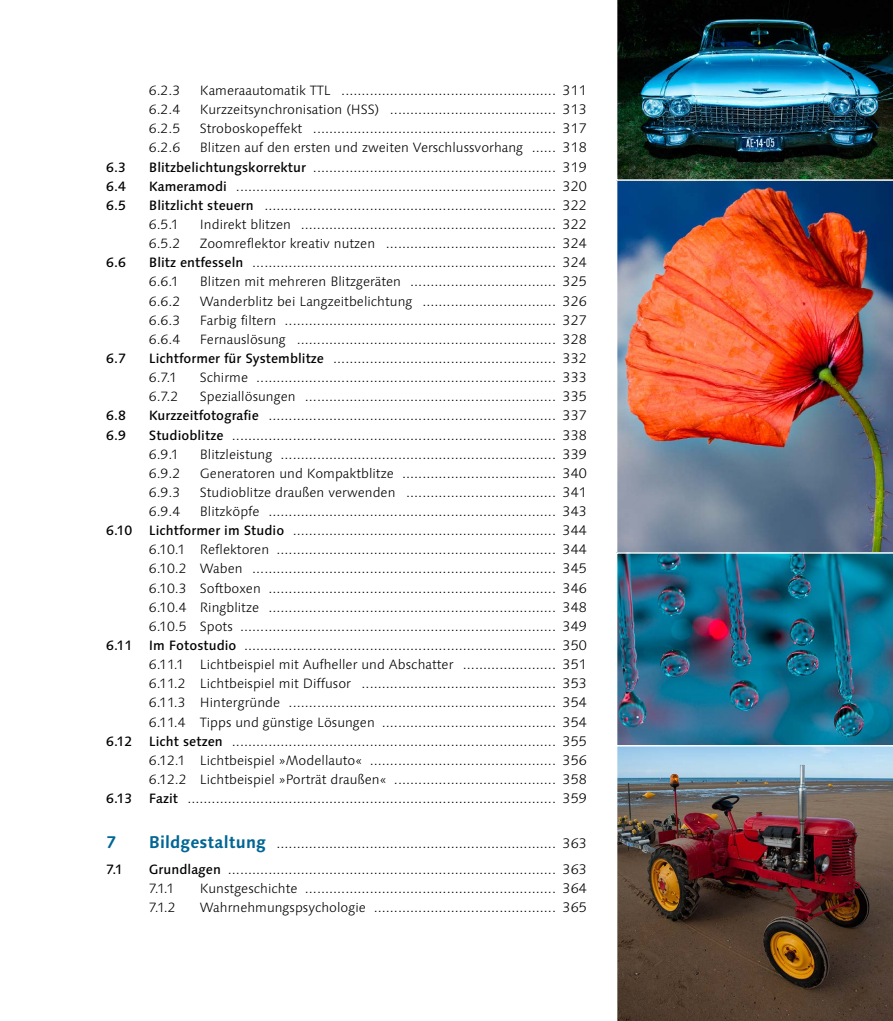
<style>
.page{position:relative;width:893px;height:1021px;background:#fff}
.page>*{position:absolute;margin:0;border:0;box-sizing:border-box;transform-origin:0 0}
.t1{font:700 16.8px "Linotype Syntax";color:#006694}
.t2{font:300 13.8px/19.2px "Linotype Syntax";color:#000;text-align:right}
.t3{font:300 13.5px "Linotype Syntax";color:#000}
.t4{font:500 13.5px "Linotype Syntax";color:#000}
.s1{font-size:13.5px}
.s2{font-size:13.8px}
.s3{font-weight:500;font-size:13.5px}
.s4{font-weight:700;font-size:16.8px;color:#006694}
</style>
<div class="page">
<img style="left:617px;top:746px;width:276px;height:274px">
<img style="left:617px;top:181px;width:276px;height:371px">
<img style="left:616px;top:0;width:277px;height:181px">
<img style="left:616px;top:552px;width:277px;height:194px">
<p class="t3" style="left:149px;top:84px;width:33px">6.2.3</p>
<p class="t2" style="left:200px;top:82px;width:388px"><span class="s1">Kameraautomatik TTL</span> ..................................................... 311</p>
<p class="t3" style="left:149px;top:103px;width:33px">6.2.4</p>
<p class="t2" style="left:200px;top:101px;width:388px"><span class="s1">Kurzzeitsynchronisation (HSS)</span> ......................................... 313</p>
<p class="t3" style="left:149px;top:122px;width:33px">6.2.5</p>
<p class="t2" style="left:200px;top:120px;width:388px"><span class="s1">Stroboskopeffekt</span> ............................................................ 317</p>
<p class="t3" style="left:149px;top:141px;width:33px">6.2.6</p>
<p class="t3" style="left:200px;top:141px;width:388px">Blitzen auf den ersten und zweiten Verschlussvorhang <span class="s2">...... 318</span></p>
<p class="t4" style="left:106px;top:161px;width:21px">6.3</p>
<p class="t2" style="left:149px;top:158px;width:439px"><span class="s3">Blitzbelichtungskorrektur</span> ............................................................ 319</p>
<p class="t4" style="left:106px;top:180px;width:21px">6.4</p>
<p class="t2" style="left:149px;top:177px;width:439px"><span class="s3">Kameramodi</span> ............................................................................... 320</p>
<p class="t4" style="left:106px;top:199px;width:21px">6.5</p>
<p class="t2" style="left:149px;top:196px;width:439px"><span class="s3">Blitzlicht steuern</span> ........................................................................ 322</p>
<p class="t3" style="left:149px;top:218px;width:31px">6.5.1</p>
<p class="t2" style="left:200px;top:215px;width:388px"><span class="s1">Indirekt blitzen</span> ............................................................... 322</p>
<p class="t3" style="left:149px;top:237px;width:33px">6.5.2</p>
<p class="t2" style="left:200px;top:235px;width:388px"><span class="s1">Zoomreflektor kreativ nutzen</span> .......................................... 324</p>
<p class="t4" style="left:106px;top:257px;width:21px">6.6</p>
<p class="t2" style="left:149px;top:254px;width:439px"><span class="s3">Blitz entfesseln</span> ........................................................................... 324</p>
<p class="t3" style="left:149px;top:275px;width:31px">6.6.1</p>
<p class="t2" style="left:200px;top:273px;width:388px"><span class="s1">Blitzen mit mehreren Blitzgeräten</span> .................................... 325</p>
<p class="t3" style="left:149px;top:294px;width:33px">6.6.2</p>
<p class="t2" style="left:200px;top:292px;width:388px"><span class="s1">Wanderblitz bei Langzeitbelichtung</span> ................................. 326</p>
<p class="t3" style="left:149px;top:313px;width:33px">6.6.3</p>
<p class="t2" style="left:200px;top:311px;width:388px"><span class="s1">Farbig filtern</span> ................................................................... 327</p>
<p class="t3" style="left:149px;top:333px;width:33px">6.6.4</p>
<p class="t2" style="left:200px;top:330px;width:388px"><span class="s1">Fernauslösung</span> ................................................................ 328</p>
<p class="t4" style="left:106px;top:352px;width:21px">6.7</p>
<p class="t2" style="left:149px;top:349px;width:439px"><span class="s3">Lichtformer für Systemblitze</span> ....................................................... 332</p>
<p class="t3" style="left:149px;top:371px;width:30px">6.7.1</p>
<p class="t2" style="left:200px;top:368px;width:388px"><span class="s1">Schirme</span> .......................................................................... 333</p>
<p class="t3" style="left:149px;top:390px;width:31px">6.7.2</p>
<p class="t2" style="left:200px;top:388px;width:388px"><span class="s1">Speziallösungen</span> .............................................................. 335</p>
<p class="t4" style="left:106px;top:410px;width:21px">6.8</p>
<p class="t2" style="left:149px;top:407px;width:439px"><span class="s3">Kurzzeitfotografie</span> ....................................................................... 337</p>
<p class="t4" style="left:106px;top:429px;width:21px">6.9</p>
<p class="t2" style="left:149px;top:426px;width:439px"><span class="s3">Studioblitze</span> ................................................................................ 338</p>
<p class="t3" style="left:149px;top:447px;width:31px">6.9.1</p>
<p class="t2" style="left:200px;top:445px;width:388px"><span class="s1">Blitzleistung</span> .................................................................... 339</p>
<p class="t3" style="left:149px;top:466px;width:33px">6.9.2</p>
<p class="t2" style="left:200px;top:464px;width:388px"><span class="s1">Generatoren und Kompaktblitze</span> ...................................... 340</p>
<p class="t3" style="left:149px;top:486px;width:33px">6.9.3</p>
<p class="t2" style="left:200px;top:483px;width:388px"><span class="s1">Studioblitze draußen verwenden</span> ..................................... 341</p>
<p class="t3" style="left:149px;top:505px;width:33px">6.9.4</p>
<p class="t2" style="left:106px;top:502px;width:482px"><span class="s1">Blitzköpfe</span> ....................................................................... 343<br><span class="s3">6.10 Lichtformer im Studio</span> ................................................................. 344<br><span class="s1">6.10.1 Reflektoren</span> ..................................................................... 344<br><span class="s1">6.10.2 Waben</span> ........................................................................... 345<br><span class="s1">6.10.3 Softboxen</span> ....................................................................... 346<br><span class="s1">6.10.4 Ringblitze</span> ....................................................................... 348<br><span class="s1">6.10.5 Spots</span> .............................................................................. 349<br><span class="s3">6.11 Im Fotostudio</span> ............................................................................. 350</p>
<p class="t3" style="left:149px;top:658px;width:439px">6.11.1 Lichtbeispiel mit Aufheller und Abschatter <span class="s2">....................... 351</span></p>
<p class="t2" style="left:106px;top:674px;width:482px"><span class="s1">6.11.2 Lichtbeispiel mit Diffusor</span> ................................................ 353<br><span class="s1">6.11.3 Hintergründe</span> .................................................................. 354<br><span class="s1">6.11.4 Tipps und günstige Lösungen</span> ........................................... 354<br><span class="s3">6.12 Licht setzen</span> ................................................................................ 355<br><span class="s1">6.12.1 Lichtbeispiel »Modellauto«</span> .............................................. 356<br><span class="s1">6.12.2 Lichtbeispiel »Porträt draußen«</span> ........................................ 358<br><span class="s3">6.13 Fazit</span> ........................................................................................... 359</p>
<p class="t1" style="left:106px;top:835px;width:11px">7</p>
<p class="t2" style="left:149px;top:834px;width:439px"><span class="s4">Bildgestaltung</span> ..................................................................... 363</p>
<p class="t4" style="left:106px;top:863px;width:18px">7.1</p>
<p class="t2" style="left:149px;top:860px;width:439px"><span class="s3">Grundlagen</span> ................................................................................. 363</p>
<p class="t3" style="left:149px;top:881px;width:27px">7.1.1</p>
<p class="t2" style="left:200px;top:879px;width:388px"><span class="s1">Kunstgeschichte</span> .............................................................. 364</p>
<p class="t3" style="left:149px;top:900px;width:28px">7.1.2</p>
<p class="t2" style="left:200px;top:898px;width:388px"><span class="s1">Wahrnehmungspsychologie</span> ............................................. 365</p>
</div>
